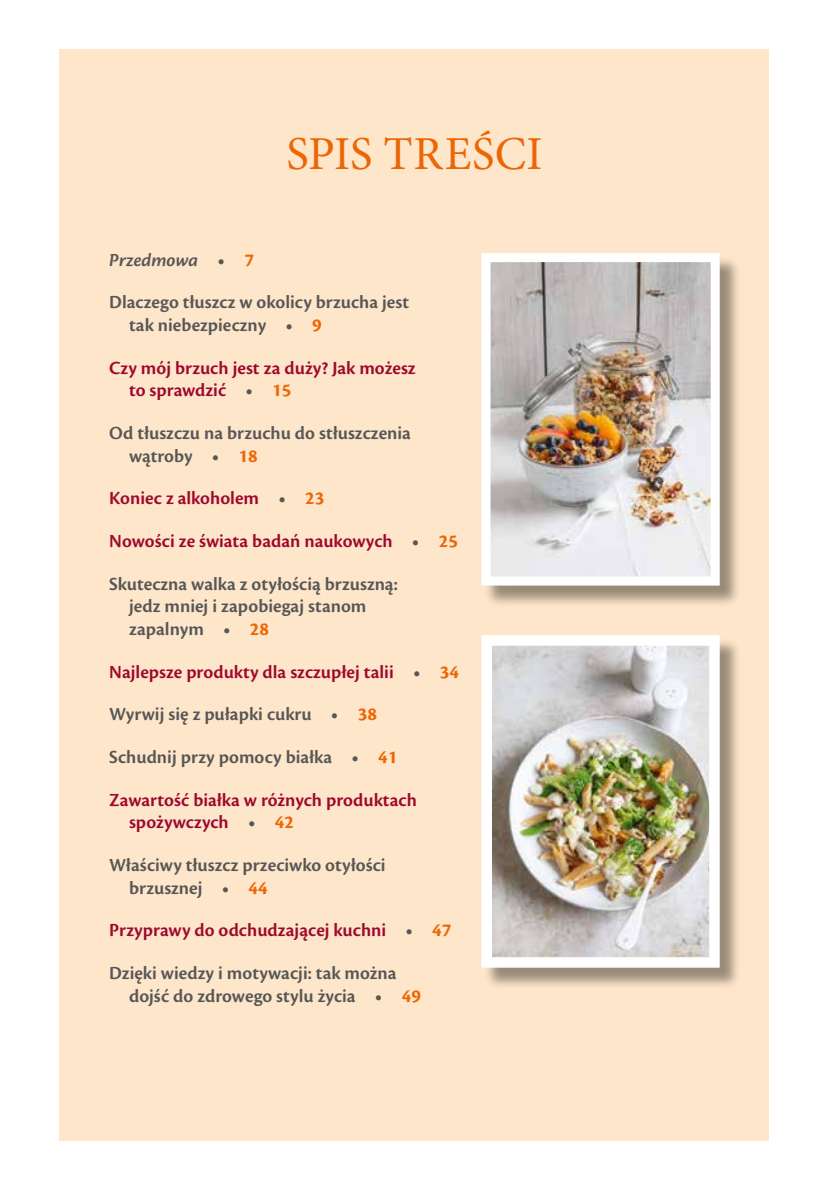
<style>
.page{position:relative;width:819px;height:1191px;background:#fff}
.page>*{position:absolute;margin:0;border:0;box-sizing:border-box;transform-origin:0 0}
.t1{font:47.25px "Minion Pro";color:#ec6606}
.t2{font:600 19.25px/22.8px "Cronos Pro";color:#575756}
.t3{font:600 19.25px/22.8px "Cronos Pro";color:#9e082e}
.t4{font:italic 600 19.25px "Cronos Pro";color:#575756}
.s1{font-family:"Minion Pro";font-weight:400;font-style:normal}
.s2{font-weight:700;font-style:normal;color:#ec6606}
.s3{font-family:"Minion Pro";font-weight:400}
.s4{font-weight:700;color:#ec6606}
.s5{font-family:"Minion Pro";font-weight:400;color:#575756}
</style>
<div class="page">
<div style="left:60px;top:50px;width:709px;height:1091px;background:#fee6ca"></div>
<div style="left:484px;top:256px;width:257px;height:351px;background:#000;opacity:.4"></div>
<img style="left:491px;top:263px;width:218px;height:312px">
<div style="left:481px;top:253px;width:238px;height:332px;border:9px solid #fff"></div>
<div style="left:484px;top:638px;width:257px;height:351px;background:#000;opacity:.4"></div>
<img style="left:492px;top:646px;width:216px;height:310px">
<div style="left:481px;top:635px;width:238px;height:332px;border:10px solid #fff"></div>
<p class="t1" style="left:286px;top:123px;width:257px">SPIS TREŚCI</p>
<p class="t4" style="left:109px;top:249px;width:146px">Przedmowa <span class="s1">•</span> <span class="s2">7</span></p>
<p class="t2" style="left:129px;top:291px;width:281px;text-indent:-20px">Dlaczego tłuszcz w okolicy brzucha jest tak niebezpieczny <span class="s3">•</span> <span class="s4">9</span></p>
<p class="t3" style="left:129px;top:356px;width:288px;text-indent:-20px">Czy mój brzuch jest za duży? Jak możesz to sprawdzić <span class="s5">•</span> <span class="s4">15</span></p>
<p class="t2" style="left:129px;top:422px;width:283px;text-indent:-20px">Od tłuszczu na brzuchu do stłuszczenia wątroby <span class="s3">•</span> <span class="s4">18</span></p>
<p class="t3" style="left:109px;top:487px;width:217px">Koniec z alkoholem <span class="s5">•</span> <span class="s4">23</span></p>
<p class="t3" style="left:109px;top:530px;width:350px">Nowości ze świata badań naukowych <span class="s5">•</span> <span class="s4">25</span></p>
<p class="t2" style="left:129px;top:572px;width:270px;text-indent:-20px">Skuteczna walka z otyłością brzuszną: jedz mniej i zapobiegaj stanom zapalnym <span class="s3">•</span> <span class="s4">28</span></p>
<p class="t3" style="left:109px;top:660px;width:351px">Najlepsze produkty dla szczupłej talii <span class="s5">•</span> <span class="s4">34</span></p>
<p class="t2" style="left:109px;top:703px;width:269px">Wyrwij się z pułapki cukru <span class="s3">•</span> <span class="s4">38</span></p>
<p class="t2" style="left:109px;top:746px;width:290px">Schudnij przy pomocy białka <span class="s3">•</span> <span class="s4">41</span></p>
<p class="t3" style="left:129px;top:788px;width:289px;text-indent:-20px">Zawartość białka w różnych produktach spożywczych <span class="s5">•</span> <span class="s4">42</span></p>
<p class="t2" style="left:129px;top:854px;width:258px;text-indent:-20px">Właściwy tłuszcz przeciwko otyłości brzusznej <span class="s3">•</span> <span class="s4">44</span></p>
<p class="t3" style="left:109px;top:919px;width:344px">Przyprawy do odchudzającej kuchni <span class="s5">•</span> <span class="s4">47</span></p>
<p class="t2" style="left:129px;top:962px;width:293px;text-indent:-20px">Dzięki wiedzy i motywacji: tak można dojść do zdrowego stylu życia <span class="s3">•</span> <span class="s4">49</span></p>
</div>
